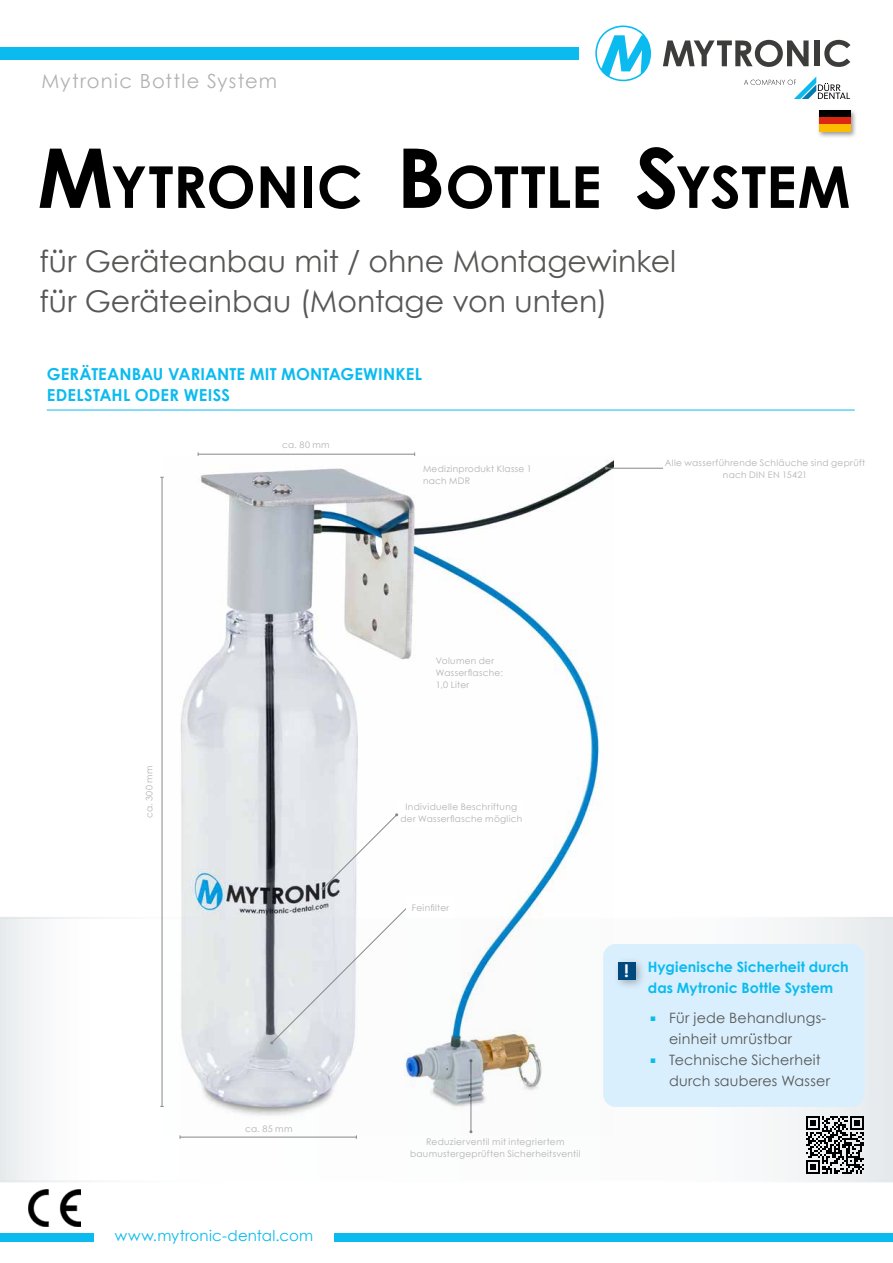
<style>
.page{position:relative;width:893px;height:1263px;background:#fff}
.page>*{position:absolute;margin:0;border:0;box-sizing:border-box;transform-origin:0 0}
.t1{font:700 57.75px "Century Gothic";letter-spacing:-.005em;color:#000}
.t2{font:30px/40.5px "Century Gothic";color:#575756}
.t3{font:19.5px "Century Gothic";letter-spacing:.065em;color:#b3b2b2}
.t4{font:700 16.5px/21px "Century Gothic";letter-spacing:.01em;color:#0bbbef}
.t5{font:15px "Century Gothic";letter-spacing:.015em;color:#0bbbef}
.t6{font:14.25px/21px "Century Gothic";letter-spacing:.015em;color:#575756}
.t7{font:700 14.25px/21px "Century Gothic";letter-spacing:.005em;color:#0bbbef;text-align:center}
.t8{font:9px/12px "Century Gothic";letter-spacing:.035em;color:#b3b2b2;text-align:center}
.s1{font-size:82.5px}
.s2{font-size:17.25px;color:#fff}
.s3{font-size:9.75px;color:#0bbbef}
</style>
<div class="page">
<svg style="left:0;top:918px;width:893px;height:263px"></svg>
<div style="left:816px;top:109px;width:41px;height:29px;background:#000;opacity:.4"></div>
<div style="left:819px;top:111px;width:31px;height:7px;background:#000"></div>
<div style="left:819px;top:118px;width:31px;height:7px;background:#dc2712"></div>
<div style="left:819px;top:125px;width:31px;height:7px;background:#fcbc00"></div>
<svg style="left:806px;top:1116px;width:58px;height:58px"></svg>
<div style="left:0;top:1233px;width:94px;height:9px;background:#0bbbef"></div>
<div style="left:334px;top:1233px;width:559px;height:9px;background:#0bbbef"></div>
<div style="left:0;top:47px;width:578px;height:13px;background:#0bbbef"></div>
<svg style="left:663px;top:40px;width:146px;height:27px"></svg>
<div style="left:815px;top:40px;width:5px;height:26px;background:#3c3c3b"></div>
<svg style="left:824px;top:40px;width:26px;height:27px"></svg>
<svg style="left:595px;top:26px;width:56px;height:55px"></svg>
<svg style="left:744px;top:76px;width:106px;height:23px"></svg>
<hr style="left:47px;top:410px;width:808px;height:1px;background:#0bbbef">
<img style="left:164px;top:459px;width:450px;height:676px">
<svg style="left:321px;top:813px;width:77px;height:77px"></svg>
<div style="left:399px;top:799px;width:124px;height:27px;background:#fff"></div>
<hr style="left:606px;top:468px;width:195px;height:1px;background:#878787">
<div style="left:663px;top:447px;width:204px;height:44px;background:#fff"></div>
<hr style="left:162px;top:477px;width:1px;height:629px;background:#878787">
<hr style="left:180px;top:1137px;width:176px;height:1px;background:#878787">
<hr style="left:198px;top:454px;width:217px;height:1px;background:#878787">
<svg style="left:270px;top:903px;width:141px;height:141px"></svg>
<div style="left:406px;top:897px;width:49px;height:21px;background:#fff"></div>
<div style="left:603px;top:944px;width:262px;height:163px;background:#daeffd;border-radius:13px"></div>
<div style="left:613px;top:957px;width:33px;height:33px;background:#000;opacity:.3"></div>
<div style="left:618px;top:962px;width:17px;height:17px;background:#00497f"></div>
<img style="left:29px;top:1189px;width:52px;height:37px">
<h3 class="t3" style="left:41px;top:67px;width:237px">Mytronic Bottle System</h3>
<h1 class="t1" style="left:37px;top:143px;width:812px"><span class="s1">M</span>YTRONIC <span class="s1">B</span>OTTLE <span class="s1">S</span>YSTEM</h1>
<h2 class="t2" style="left:39px;top:240px;width:638px">für Geräteanbau mit / ohne Montagewinkel für Geräteeinbau (Montage von unten)</h2>
<h3 class="t4" style="left:47px;top:363px;width:377px">GERÄTEANBAU VARIANTE MIT MONTAGEWINKEL<br>EDELSTAHL ODER WEISS</h3>
<p class="t8" style="left:282px;top:439px;width:49px">ca. 80 mm</p>
<p class="t8" style="left:143px;top:818px;width:55px;rotate:-90deg">ca. 300 mm</p>
<p class="t8" style="left:245px;top:1122px;width:49px">ca. 85 mm</p>
<h3 class="t5" style="left:115px;top:1225px;width:200px">www.mytronic-dental.com</h3>
<p class="t8" style="left:423px;top:463px;width:110px;text-align:left">Medizinprodukt Klasse 1 nach MDR</p>
<p class="t8" style="left:665px;top:457px;width:202px">Alle wasserführende Schläuche sind geprüft nach DIN EN 15421</p>
<p class="t8" style="left:436px;top:655px;width:68px;text-align:left">Volumen der<br>Wasserflasche:<br>1,0 Liter</p>
<p class="t8" style="left:400px;top:800px;width:124px">Individuelle Beschriftung der Wasserflasche möglich</p>
<p class="t8" style="left:412px;top:901px;width:39px">Feinfilter</p>
<p class="t8" style="left:410px;top:1135px;width:172px">Reduzierventil mit integriertem baumustergeprüften Sicherheitsventil</p>
<h3 class="t7" style="left:624px;top:956px;width:226px"><span class="s2">!</span> Hygienische Sicherheit durch das Mytronic Bottle System</h3>
<h3 class="t6" style="left:669px;top:1007px;width:159px;text-indent:-19px"><span class="s3">■</span> Für jede Behandlungs&shy;einheit umrüstbar</h3>
<h3 class="t6" style="left:669px;top:1049px;width:162px;text-indent:-19px"><span class="s3">■</span> Technische Sicherheit durch sauberes Wasser</h3>
</div>
